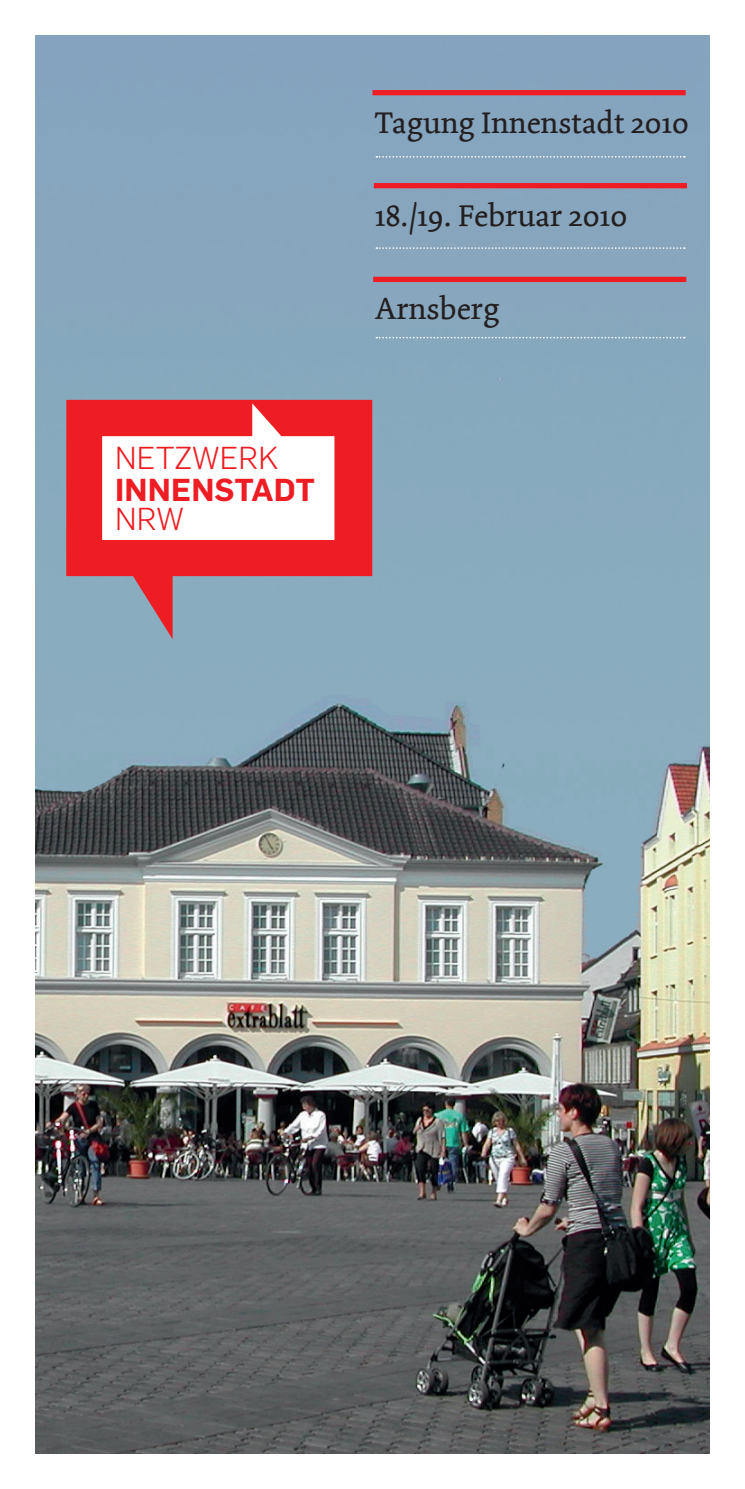
<style>
.page{position:relative;width:745px;height:1489px;background:#fff}
.page>*{position:absolute;margin:0;border:0;box-sizing:border-box;transform-origin:0 0}
.t1{font:31.75px "Dolly";color:#231f20}
.t2{font:31.25px "Dolly";color:#231f20}
.t3{font:300 31px "Flama";letter-spacing:.005em;color:#ee1d23}
.t4{font:600 31px "Flama";letter-spacing:.005em;color:#ee1d23}
</style>
<div class="page">
<img style="left:35px;top:35px;width:674px;height:1418px">
<div style="left:372px;top:90px;width:313px;height:5px;background:#ee1d23"></div>
<div style="left:373px;top:183px;width:313px;height:5px;background:#ee1d23"></div>
<div style="left:373px;top:277px;width:312px;height:5px;background:#ee1d23"></div>
<svg style="left:376px;top:156px;width:308px;height:2px"></svg>
<svg style="left:376px;top:247px;width:308px;height:2px"></svg>
<svg style="left:376px;top:337px;width:308px;height:1px"></svg>
<svg style="left:66px;top:400px;width:306px;height:239px;background:#c15c67"></svg>
<svg style="left:102px;top:403px;width:232px;height:137px"></svg>
<p class="t3" style="left:115px;top:437px;width:164px">NETZWERK</p>
<p class="t4" style="left:115px;top:467px;width:201px">INNENSTADT</p>
<p class="t3" style="left:115px;top:498px;width:70px">NRW</p>
<p class="t2" style="left:374px;top:105px;width:315px">Tagung Innenstadt 2010</p>
<p class="t1" style="left:374px;top:197px;width:254px">18./19. Februar 2010</p>
<p class="t1" style="left:374px;top:290px;width:126px">Arnsberg</p>
</div>
